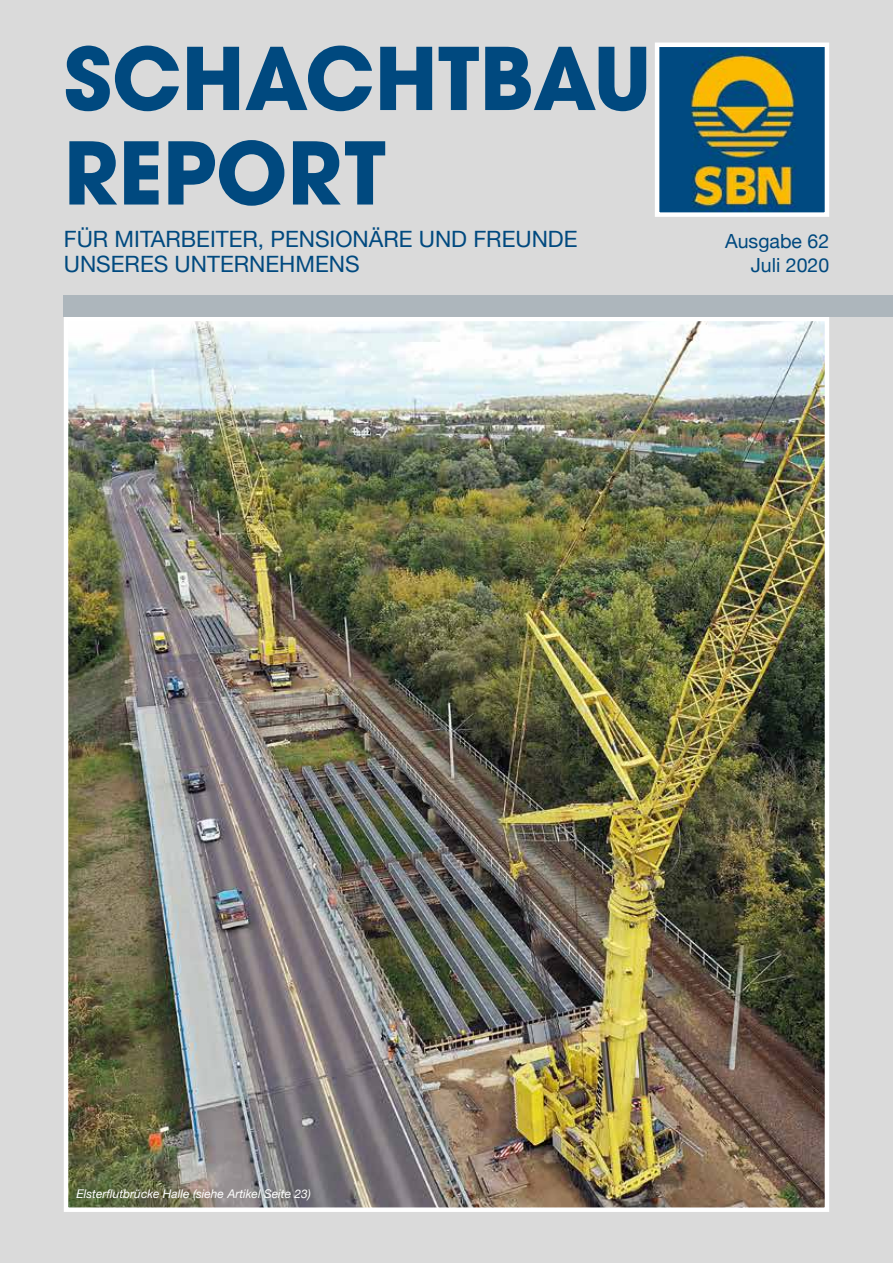
<style>
.page{position:relative;width:893px;height:1263px;background:#dadada}
.page>*{position:absolute;margin:0;border:0;box-sizing:border-box;transform-origin:0 0}
.t1{font:700 85.5px/94.5px "Avant Garde";color:#00497f}
.t2{font:22.5px/25.5px "Helvetica Neue";color:#00497f}
.t3{font:19.5px/24px "Helvetica Neue";color:#00497f;text-align:right}
.t4{font:italic 12px "Helvetica Neue";color:#fff}
</style>
<div class="page">
<img style="left:69px;top:322px;width:755px;height:885px">
<div style="left:64px;top:317px;width:765px;height:895px;border:4px solid #fff"></div>
<img style="left:660px;top:48px;width:164px;height:164px">
<div style="left:655px;top:43px;width:174px;height:174px;border:4px solid #fff"></div>
<div style="left:64px;top:296px;width:829px;height:21px;background:#adb6bc"></div>
<h1 class="t1" style="left:64px;top:31px;width:589px">SCHACHTBAU<br>REPORT</h1>
<p class="t2" style="left:64px;top:227px;width:515px">FÜR MITARBEITER, PENSIONÄRE UND FREUNDE<br>UNSERES UNTERNEHMENS</p>
<p class="t3" style="left:725px;top:230px;width:106px">Ausgabe 62<br>Juli 2020</p>
<p class="t4" style="left:77px;top:1185px;width:236px">Elsterflutbrücke Halle (siehe Artikel Seite 23)</p>
</div>
